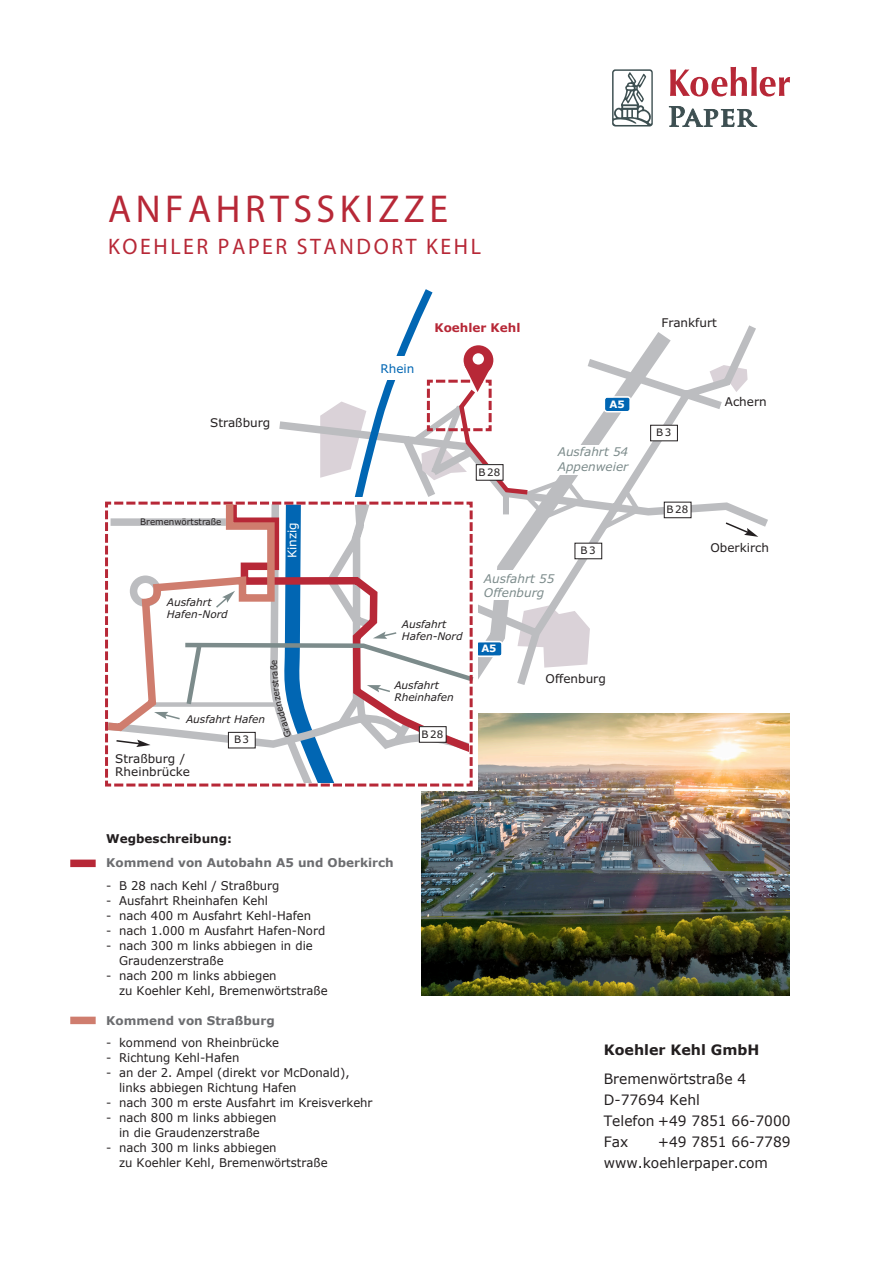
<style>
.page{position:relative;width:893px;height:1263px;background:#fff}
.page>*{position:absolute;margin:0;border:0;box-sizing:border-box;transform-origin:0 0}
.t1{font:39px "Myriad Pro";letter-spacing:.12em;color:#b72837}
.t2{font:22.5px "Myriad Pro";letter-spacing:.12em;color:#b72837}
.t3{font:14.25px/21px "Verdana";color:#231f20}
.t4{font:700 14.25px "Verdana";color:#231f20}
.t5{font:12px/15px "Verdana";color:#231f20}
.t6{font:700 12px "Verdana";color:#6c6d70}
.t7{font:italic 12px/14.4px "Verdana";color:#7c8b8b}
.t8{font:700 12px "Verdana";color:#231f20}
.t9{font:700 12px "Verdana";color:#b72837}
.t10{font:12px "Verdana";color:#fff}
.t11{font:12px "Verdana";color:#0166b3}
.t12{font:italic 10.5px/12px "Verdana";color:#231f20}
.t13{font:10.2px "Verdana";letter-spacing:.15em;color:#231f20}
.t14{font:700 10.2px "Verdana";color:#fff}
.t15{font:9px "Verdana";color:#231f20}
</style>
<div class="page">
<img style="left:421px;top:714px;width:368px;height:281px">
<svg style="left:644px;top:325px;width:124px;height:202px"></svg>
<div style="left:664px;top:502px;width:27px;height:16px;background:#fff"></div>
<div style="left:664px;top:502px;width:27px;height:16px;border:1px solid #231f20"></div>
<div style="left:651px;top:425px;width:26px;height:16px;background:#fff"></div>
<div style="left:650px;top:425px;width:28px;height:16px;border:1px solid #231f20"></div>
<svg style="left:724px;top:521px;width:34px;height:16px"></svg>
<div style="left:70px;top:859px;width:26px;height:8px;background:#b72837"></div>
<div style="left:70px;top:1017px;width:26px;height:7px;background:#cf7d6e"></div>
<svg style="left:612px;top:69px;width:41px;height:58px"></svg>
<svg style="left:670px;top:67px;width:120px;height:30px"></svg>
<svg style="left:669px;top:106px;width:88px;height:21px"></svg>
<svg style="left:105px;top:289px;width:539px;height:515px"></svg>
<h1 class="t1" style="left:108px;top:185px;width:341px">ANFAHRTSSKIZZE</h1>
<h2 class="t2" style="left:108px;top:232px;width:374px">KOEHLER PAPER STANDORT KEHL</h2>
<p class="t5" style="left:210px;top:415px;width:62px">Straßburg</p>
<p class="t15" style="left:140px;top:516px;width:83px">Bremenwörtstraße</p>
<p class="t12" style="left:167px;top:596px;width:62px">Ausfahrt<br>Hafen-Nord</p>
<p class="t10" style="left:284px;top:558px;width:38px;rotate:-90deg">Kinzig</p>
<p class="t12" style="left:186px;top:713px;width:81px">Ausfahrt Hafen</p>
<p class="t13" style="left:234px;top:733px;width:17px">B3</p>
<p class="t5" style="left:115px;top:751px;width:76px;line-height:13.5px">Straßburg /<br>Rheinbrücke</p>
<p class="t11" style="left:380px;top:360px;width:35px">Rhein</p>
<p class="t9" style="left:434px;top:319px;width:88px">Koehler Kehl</p>
<p class="t13" style="left:479px;top:465px;width:23px">B28</p>
<p class="t14" style="left:609px;top:397px;width:17px">A5</p>
<p class="t7" style="left:558px;top:444px;width:72px">Ausfahrt 54<br>Appenweier</p>
<p class="t7" style="left:484px;top:571px;width:72px">Ausfahrt 55<br>Offenburg</p>
<p class="t13" style="left:581px;top:543px;width:17px">B3</p>
<p class="t12" style="left:402px;top:618px;width:62px">Ausfahrt<br>Hafen-Nord</p>
<p class="t12" style="left:394px;top:679px;width:61px">Ausfahrt<br>Rheinhafen</p>
<p class="t13" style="left:422px;top:727px;width:23px">B28</p>
<p class="t14" style="left:481px;top:641px;width:17px">A5</p>
<p class="t5" style="left:546px;top:670px;width:62px">Offenburg</p>
<p class="t5" style="left:662px;top:315px;width:57px">Frankfurt</p>
<p class="t13" style="left:656px;top:426px;width:17px">B3</p>
<p class="t13" style="left:667px;top:502px;width:23px">B28</p>
<p class="t5" style="left:725px;top:394px;width:43px">Achern</p>
<p class="t5" style="left:710px;top:540px;width:60px">Oberkirch</p>
<p class="t8" style="left:106px;top:830px;width:127px">Wegbeschreibung:</p>
<p class="t6" style="left:106px;top:854px;width:289px">Kommend von Autobahn A5 und Oberkirch</p>
<p class="t5" style="left:106px;top:878px;width:175px">- B 28 nach Kehl / Straßburg</p>
<p class="t5" style="left:106px;top:893px;width:163px">- Ausfahrt Rheinhafen Kehl</p>
<p class="t5" style="left:106px;top:908px;width:206px">- nach 400 m Ausfahrt Kehl-Hafen</p>
<p class="t5" style="left:106px;top:923px;width:220px">- nach 1.000 m Ausfahrt Hafen-Nord</p>
<p class="t5" style="left:119px;top:938px;width:195px;text-indent:-13px">- nach 300 m links abbiegen in die<br>Graudenzerstraße</p>
<p class="t5" style="left:119px;top:968px;width:210px;text-indent:-13px">- nach 200 m links abbiegen<br>zu Koehler Kehl, Bremenwörtstraße</p>
<p class="t6" style="left:106px;top:1012px;width:170px">Kommend von Straßburg</p>
<p class="t5" style="left:106px;top:1035px;width:174px">- kommend von Rheinbrücke</p>
<p class="t5" style="left:106px;top:1050px;width:135px">- Richtung Kehl-Hafen</p>
<p class="t5" style="left:119px;top:1065px;width:232px;text-indent:-13px">- an der 2. Ampel (direkt vor McDonald), links abbiegen Richtung Hafen</p>
<p class="t5" style="left:106px;top:1095px;width:268px">- nach 300 m erste Ausfahrt im Kreisverkehr</p>
<p class="t5" style="left:106px;top:1110px;width:172px;text-align:center">- nach 800 m links abbiegen in die Graudenzerstraße</p>
<p class="t5" style="left:119px;top:1140px;width:210px;text-indent:-13px">- nach 300 m links abbiegen<br>zu Koehler Kehl, Bremenwörtstraße</p>
<p class="t4" style="left:604px;top:1040px;width:157px">Koehler Kehl GmbH</p>
<p class="t3" style="left:604px;top:1068px;width:188px">Bremenwörtstraße 4<br>D-77694 Kehl<br>Telefon +49 7851 66-7000<br>Fax</p>
<p class="t3" style="left:604px;top:1131px;width:188px;text-indent:54px">+49 7851 66-7789 www.koehlerpaper.com</p>
</div>
